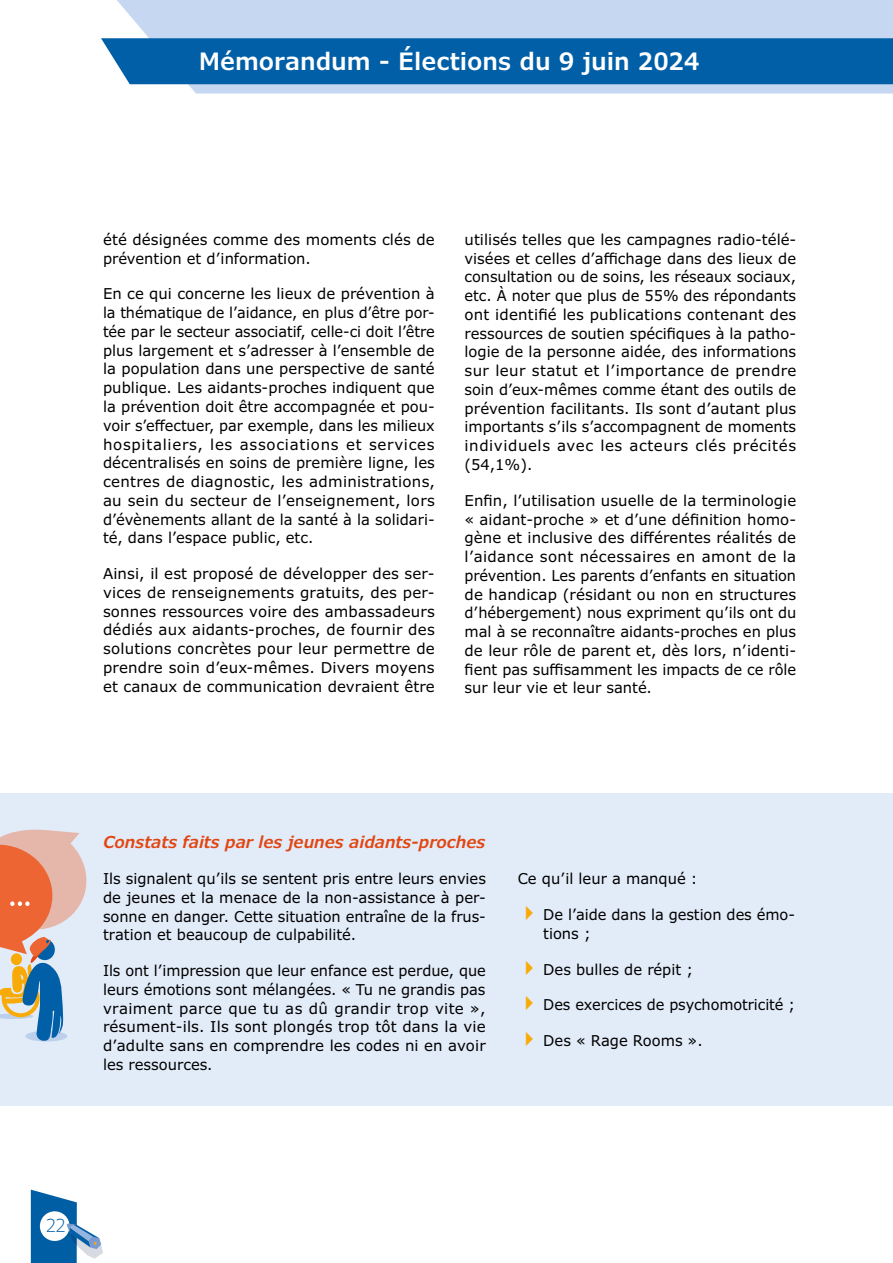
<style>
.page{position:relative;width:893px;height:1263px;background:#fff}
.page>*{position:absolute;margin:0;border:0;box-sizing:border-box;transform-origin:0 0}
.t1{font:600 24px "Verdana Pro";color:#fff}
.t2{font:300 18px "Verdana Pro";color:#005fa7}
.t3{font:italic 600 16.5px "Verdana Pro";letter-spacing:-.005em;color:#e14612}
.t4{font:15px/18.8px "Verdana Pro";color:#000;text-align:justify}
</style>
<div class="page">
<svg style="left:117px;top:0;width:776px;height:94px;background:#c7d9f1"></svg>
<svg style="left:31px;top:1189px;width:72px;height:74px"></svg>
<div style="left:101px;top:38px;width:792px;height:46px;background:#005fa7"></div>
<div style="left:0;top:793px;width:893px;height:313px;background:#e2ebf8"></div>
<svg style="left:1px;top:830px;width:85px;height:212px"></svg>
<h1 class="t1" style="left:199px;top:46px;width:502px">Mémorandum - Élections du 9 juin 2024</h1>
<p class="t4" style="left:103px;top:230px;width:333px">été désignées comme des moments clés de prévention et d’information.</p>
<p class="t4" style="left:103px;top:285px;width:333px">En ce qui concerne les lieux de prévention à la thématique de l’aidance, en plus d’être por&shy;tée par le secteur associatif, celle-ci doit l’être plus largement et s’adresser à l’ensemble de la population dans une perspective de santé publique. Les aidants-proches indiquent que la prévention doit être accompagnée et pou&shy;voir s’effectuer, par exemple, dans les milieux hospitaliers, les associations et services décentralisés en soins de première ligne, les centres de diagnostic, les administrations, au sein du secteur de l’enseignement, lors d’évènements allant de la santé à la solidari&shy;té, dans l’espace public, etc.</p>
<p class="t4" style="left:103px;top:564px;width:333px">Ainsi, il est proposé de développer des ser&shy;vices de renseignements gratuits, des per&shy;sonnes ressources voire des ambassadeurs dédiés aux aidants-proches, de fournir des solutions concrètes pour leur permettre de prendre soin d’eux-mêmes. Divers moyens et canaux de communication devraient être</p>
<p class="t4" style="left:465px;top:230px;width:333px">utilisés telles que les campagnes radio-télé&shy;visées et celles d’affichage dans des lieux de consultation ou de soins, les réseaux sociaux, etc. À noter que plus de 55% des répondants ont identifié les publications contenant des ressources de soutien spécifiques à la patho&shy;logie de la personne aidée, des informations sur leur statut et l’importance de prendre soin d’eux-mêmes comme étant des outils de prévention facilitants. Ils sont d’autant plus importants s’ils s’accompagnent de moments individuels avec les acteurs clés précités (54,1%).</p>
<p class="t4" style="left:465px;top:491px;width:333px">Enfin, l’utilisation usuelle de la terminologie « aidant-proche » et d’une définition homo&shy;gène et inclusive des différentes réalités de l’aidance sont nécessaires en amont de la prévention. Les parents d’enfants en situation de handicap (résidant ou non en structures d’hébergement) nous expriment qu’ils ont du mal à se reconnaître aidants-proches en plus de leur rôle de parent et, dès lors, n’identi&shy;fient pas suffisamment les impacts de ce rôle sur leur vie et leur santé.</p>
<p class="t3" style="left:103px;top:831px;width:384px">Constats faits par les jeunes aidants-proches</p>
<p class="t4" style="left:103px;top:869px;width:384px">Ils signalent qu’ils se sentent pris entre leurs envies de jeunes et la menace de la non-assistance à per&shy;sonne en danger. Cette situation entraîne de la frus&shy;tration et beaucoup de culpabilité.</p>
<p class="t4" style="left:103px;top:961px;width:384px">Ils ont l’impression que leur enfance est perdue, que leurs émotions sont mélangées. « Tu ne grandis pas vraiment parce que tu as dû grandir trop vite », résument-ils. Ils sont plongés trop tôt dans la vie d’adulte sans en comprendre les codes ni en avoir les ressources.</p>
<p class="t4" style="left:518px;top:870px;width:181px">Ce qu’il leur a manqué :</p>
<p class="t4" style="left:543px;top:905px;width:253px">De l’aide dans la gestion des émo&shy;tions ;</p>
<p class="t4" style="left:543px;top:960px;width:151px">Des bulles de répit ;</p>
<p class="t4" style="left:543px;top:996px;width:253px">Des exercices de psychomotricité ;</p>
<p class="t4" style="left:543px;top:1031px;width:161px">Des « Rage Rooms ».</p>
<p class="t2" style="left:46px;top:1214px;width:21px">22</p>
</div>
